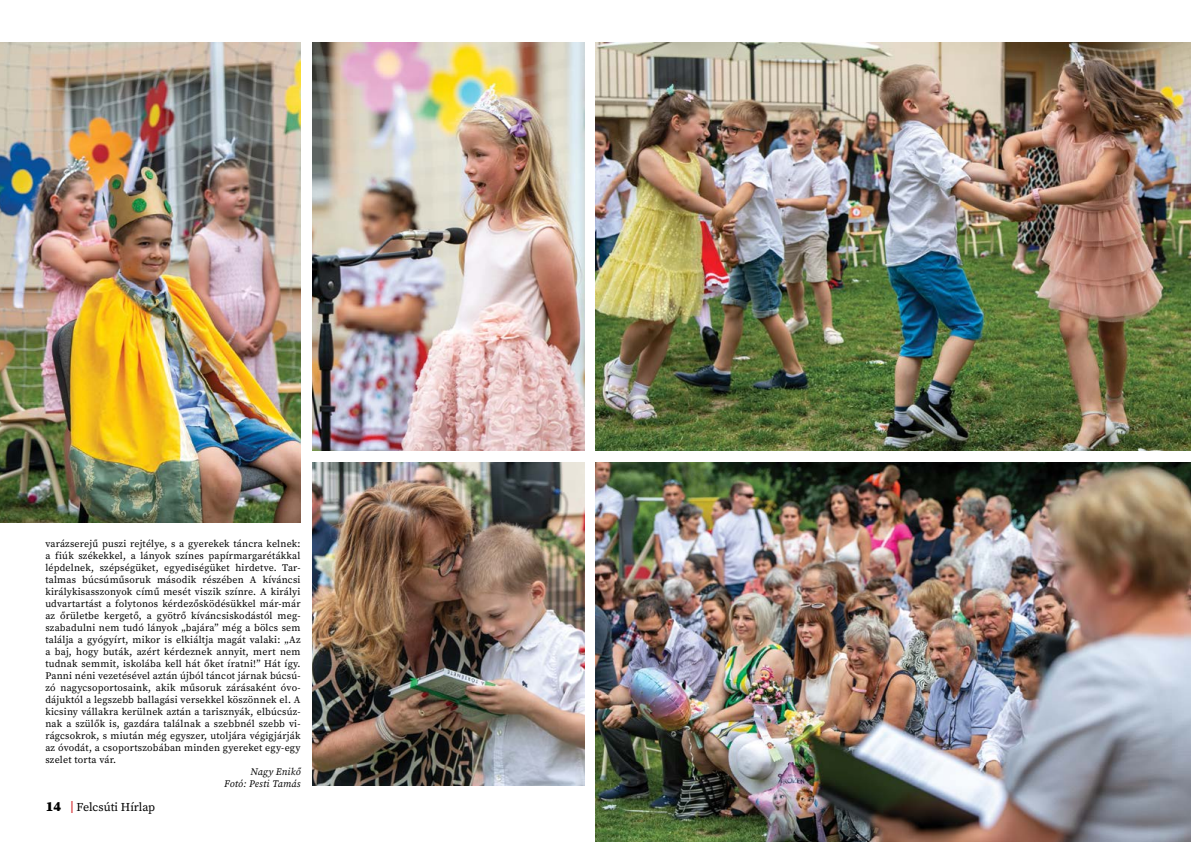
<style>
.page{position:relative;width:1191px;height:842px;background:#fff}
.page>*{position:absolute;margin:0;border:0;box-sizing:border-box;transform-origin:0 0}
.t1{font:12px "Source Serif Variable";color:#000}
.t2{font:10px/12px "Source Serif Variable";letter-spacing:.02em;color:#000;text-align:justify}
.t3{font:italic 10px/12px "Source Serif Variable";letter-spacing:.02em;color:#000;text-align:right}
.s1{font-size:14px}
.s2{color:#d83d41}
</style>
<div class="page">
<img style="left:312px;top:463px;width:272px;height:322px">
<img style="left:312px;top:43px;width:272px;height:408px">
<img style="left:595px;top:43px;width:596px;height:408px">
<img style="left:0;top:43px;width:300px;height:480px">
<img style="left:595px;top:463px;width:596px;height:379px">
<p class="t2" style="left:45px;top:537px;width:257px">varázserejű puszi rejtélye, s a gyerekek táncra kelnek: a fiúk székekkel, a lányok színes papírmargarétákkal lépdelnek, szépségüket, egyediségüket hirdetve. Tar&shy;talmas búcsúműsoruk második részében A kíváncsi királykisasszonyok című mesét viszik színre. A királyi udvartartást a folytonos kérdezősködésükkel már-már az őrületbe kergető, a gyötrő kíváncsiskodástól meg&shy;szabadulni nem tudó lányok „bajára” még a bölcs sem találja a gyógyírt, mikor is elkiáltja magát valaki: „Az a baj, hogy buták, azért kérdeznek annyit, mert nem tudnak semmit, iskolába kell hát őket íratni!” Hát így.<br>Panni néni vezetésével aztán újból táncot járnak búcsú&shy;zó nagycsoportosaink, akik műsoruk zárásaként óvo&shy;dájuktól a legszebb ballagási versekkel köszönnek el. A kicsiny vállakra kerülnek aztán a tarisznyák, elbúcsúz&shy;nak a szülők is, gazdára találnak a szebbnél szebb vi&shy;rágcsokrok, s miután még egyszer, utoljára végigjárják az óvodát, a csoportszobában minden gyereket egy-egy szelet torta vár.</p>
<p class="t3" style="left:224px;top:765px;width:78px">Nagy Enikő<br>Fotó: Pesti Tamás</p>
<p class="t1" style="left:46px;top:799px;width:111px"><span class="s1">14</span> <span class="s2">|</span> Felcsúti Hírlap</p>
</div>
